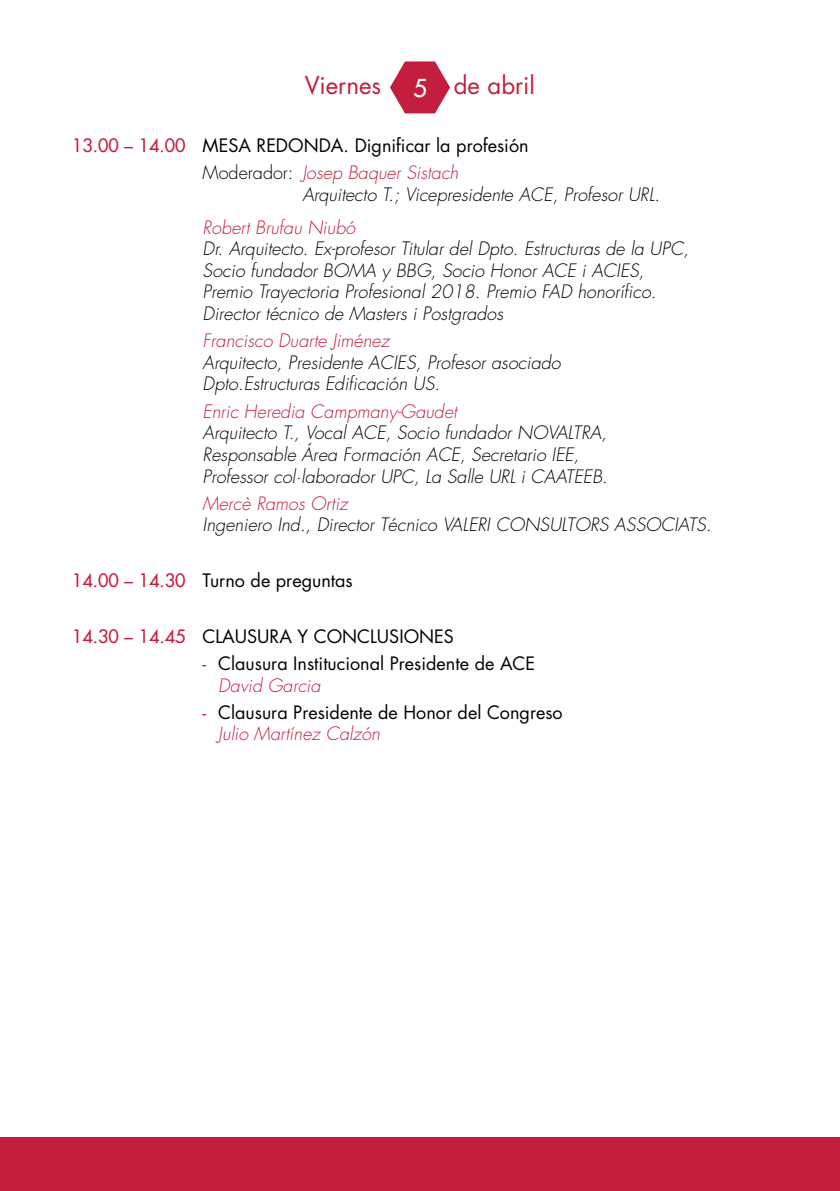
<style>
.page{position:relative;width:840px;height:1191px;background:#fff}
.page>*{position:absolute;margin:0;border:0;box-sizing:border-box;transform-origin:0 0}
.t1{font:24px "Futura";color:#c31e3d}
.t2{font:24px "Futura";color:#fff}
.t3{font:italic 300 18px/21.6px "Futura";color:#000}
.t4{font:18px/21.6px "Futura";color:#000}
.t5{font:italic 300 18px "Futura";color:#c31e3d}
.s1{color:#c31e3d}
.s2{font-weight:300}
.s3{font-weight:300;font-style:italic;color:#c31e3d}
</style>
<div class="page">
<div style="left:0;top:1137px;width:839px;height:54px;background:#c31e3d"></div>
<svg style="left:390px;top:61px;width:60px;height:52px"></svg>
<h1 class="t1" style="left:305px;top:69px;width:78px">Viernes</h1>
<h1 class="t1" style="left:453px;top:69px;width:83px">de abril</h1>
<h1 class="t2" style="left:413px;top:72px;width:15px">5</h1>
<p class="t4" style="left:202px;top:131px;width:327px;line-height:27.2px;text-indent:-130px"><span class="s1">13.00</span> <span class="s1">–</span> <span class="s1">14.00</span> MESA REDONDA. Dignificar la profesión<br><span class="s2">Moderador:</span> <span class="s3">Josep Baquer Sistach</span></p>
<p class="t3" style="left:302px;top:183px;width:359px">Arquitecto T.; Vicepresidente ACE, Profesor URL.</p>
<p class="t5" style="left:202px;top:215px;width:154px">Robert Brufau Niubó</p>
<p class="t3" style="left:202px;top:238px;width:487px">Dr. Arquitecto. Ex-profesor Titular del Dpto. Estructuras de la UPC, Socio fundador BOMA y BBG, Socio Honor ACE i ACIES, Premio Trayectoria Profesional 2018. Premio FAD honorífico.<br>Director técnico de Masters i Postgrados</p>
<p class="t5" style="left:202px;top:329px;width:188px">Francisco Duarte Jiménez</p>
<p class="t3" style="left:202px;top:352px;width:359px">Arquitecto, Presidente ACIES, Profesor asociado<br>Dpto.Estructuras Edificación US.</p>
<p class="t5" style="left:202px;top:399px;width:256px">Enric Heredia Campmany-Gaudet</p>
<p class="t3" style="left:202px;top:422px;width:406px">Arquitecto T., Vocal ACE, Socio fundador NOVALTRA,<br>Responsable Área Formación ACE, Secretario IEE,<br>Professor col·laborador UPC, La Salle URL i CAATEEB.</p>
<p class="t5" style="left:202px;top:492px;width:147px">Mercè Ramos Ortiz</p>
<p class="t3" style="left:202px;top:514px;width:510px">Ingeniero Ind., Director Técnico VALERI CONSULTORS ASSOCIATS.</p>
<p class="t4" style="left:72px;top:569px;width:282px"><span class="s1">14.00</span> <span class="s1">–</span> <span class="s1">14.30</span> Turno de preguntas</p>
<p class="t4" style="left:72px;top:625px;width:383px"><span class="s1">14.30</span> <span class="s1">–</span> <span class="s1">14.45</span> CLAUSURA Y CONCLUSIONES</p>
<p class="t4" style="left:218px;top:652px;width:318px;text-indent:-16px"><span class="s1">-</span> Clausura Institucional Presidente de ACE<br><span class="s3">David Garcia</span></p>
<p class="t4" style="left:218px;top:701px;width:346px;text-indent:-16px"><span class="s1">-</span> Clausura Presidente de Honor del Congreso<br><span class="s3">Julio Martínez Calzón</span></p>
</div>
